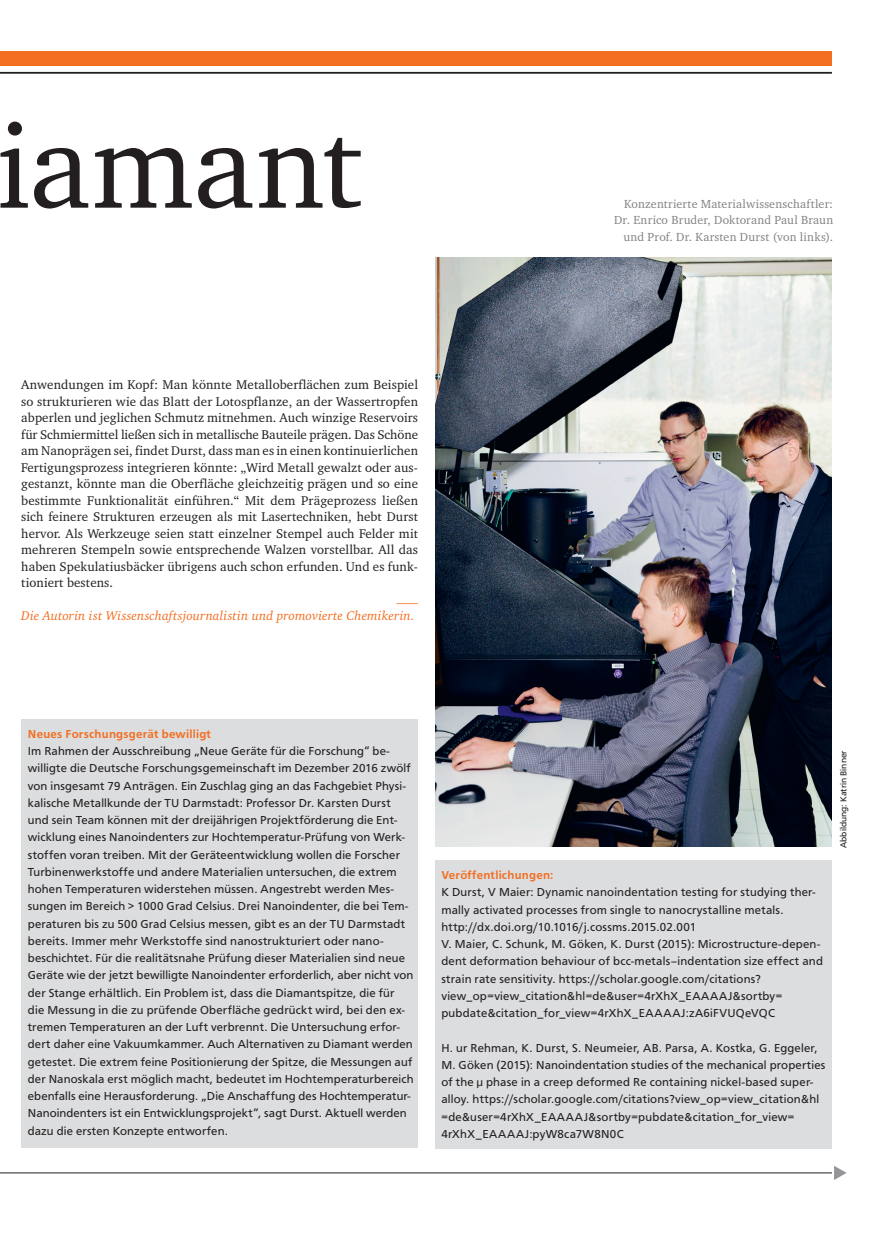
<style>
.page{position:relative;width:883px;height:1234px;background:#fff}
.page>*{position:absolute;margin:0;border:0;box-sizing:border-box;transform-origin:0 0}
.t1{font:121.5px "Charter";letter-spacing:-.01em;color:#231f20}
.t2{font:12.9px/16.5px "Charter";letter-spacing:.01em;color:#231f20;text-align:justify}
.t3{font:italic 12.9px "Charter";letter-spacing:.01em;color:#f36e21}
.t4{font:12.9px "Charter";color:#f36e21;scale:3.27 1}
.t5{font:12px/17.2px "Front Page Pro";letter-spacing:.015em;color:#231f20}
.t6{font:12px/16.5px "Charter";letter-spacing:.015em;color:#808285;text-align:right}
.t7{font:500 12px "Front Page Pro";letter-spacing:.02em;color:#f36e21}
.t8{font:9px "Front Page Pro";color:#231f20}
</style>
<div class="page">
<hr style="left:0;top:1172px;width:831px;height:1px;background:#231f20">
<svg style="left:834px;top:1166px;width:12px;height:13px"></svg>
<div style="left:0;top:51px;width:831px;height:15px;background:#f36e21"></div>
<hr style="left:0;top:72px;width:831px;height:2px;background:#231f20">
<div style="left:21px;top:719px;width:397px;height:428px;background:#dcdddf"></div>
<div style="left:435px;top:860px;width:396px;height:288px;background:#dcdddf"></div>
<img style="left:435px;top:257px;width:396px;height:589px">
<h1 class="t1" style="left:-4px;top:91px;width:367px">iamant</h1>
<p class="t6" style="left:614px;top:195px;width:220px">Konzentrierte Materialwissenschaftler:<br>Dr. Enrico Bruder, Doktorand Paul Braun und Prof. Dr. Karsten Durst (von links).</p>
<p class="t2" style="left:21px;top:376px;width:398px">Anwendungen im Kopf: Man könnte Metalloberflächen zum Beispiel so strukturieren wie das Blatt der Lotospflanze, an der Wassertropfen abperlen und jeglichen Schmutz mitnehmen. Auch winzige Reservoirs für Schmiermittel ließen sich in metallische Bauteile prägen. Das Schöne am Nanoprägen sei, findet Durst, dass man es in einen kontinuierlichen Fertigungsprozess integrieren könnte: „Wird Metall gewalzt oder aus&shy;gestanzt, könnte man die Oberfläche gleichzeitig prägen und so eine bestimmte Funktionalität einführen.“ Mit dem Prägeprozess ließen sich feinere Strukturen erzeugen als mit Lasertechniken, hebt Durst hervor. Als Werkzeuge seien statt einzelner Stempel auch Felder mit mehreren Stempeln sowie entsprechende Walzen vorstellbar. All das haben Spekulatiusbäcker übrigens auch schon erfunden. Und es funk&shy;tioniert bestens.</p>
<p class="t4" style="left:397px;top:588px;width:8px">_</p>
<p class="t3" style="left:21px;top:607px;width:395px">Die Autorin ist Wissenschaftsjournalistin und promovierte Chemikerin.</p>
<p class="t7" style="left:28px;top:724px;width:185px">Neues Forschungsgerät bewilligt</p>
<p class="t5" style="left:28px;top:741px;width:387px">Im Rahmen der Ausschreibung „Neue Geräte für die Forschung“ be&shy;willigte die Deutsche Forschungsgemeinschaft im Dezember 2016 zwölf von insgesamt 79 Anträgen. Ein Zuschlag ging an das Fachgebiet Physi&shy;kalische Metallkunde der TU Darmstadt: Professor Dr. Karsten Durst und sein Team können mit der dreijährigen Projektförderung die Ent&shy;wicklung eines Nanoindenters zur Hochtemperatur-Prüfung von Werk&shy;stoffen voran treiben. Mit der Geräteentwicklung wollen die Forscher Turbinenwerkstoffe und andere Materialien untersuchen, die extrem hohen Temperaturen widerstehen müssen. Angestrebt werden Mes&shy;sungen im Bereich &gt; 1000 Grad Celsius. Drei Nanoindenter, die bei Tem&shy;peraturen bis zu 500 Grad Celsius messen, gibt es an der TU Darmstadt bereits. Immer mehr Werkstoffe sind nanostrukturiert oder nano&shy;beschichtet. Für die realitätsnahe Prüfung dieser Materialien sind neue Geräte wie der jetzt bewilligte Nanoindenter erforderlich, aber nicht von der Stange erhältlich. Ein Problem ist, dass die Diamantspitze, die für die Messung in die zu prüfende Oberfläche gedrückt wird, bei den ex&shy;tremen Temperaturen an der Luft verbrennt. Die Untersuchung erfor&shy;dert daher eine Vakuumkammer. Auch Alternativen zu Diamant werden getestet. Die extrem feine Positionierung der Spitze, die Messungen auf der Nanoskala erst möglich macht, bedeutet im Hochtemperaturbereich ebenfalls eine Herausforderung. „Die Anschaffung des Hochtemperatur-Nanoindenters ist ein Entwicklungsprojekt“, sagt Durst. Aktuell werden dazu die ersten Konzepte entworfen.</p>
<p class="t7" style="left:441px;top:866px;width:114px">Veröffentlichungen:</p>
<p class="t5" style="left:441px;top:882px;width:383px">K Durst, V Maier: Dynamic nanoindentation testing for studying ther&shy;mally activated processes from single to nanocrystalline metals. http://dx.doi.org/10.1016/j.cossms.2015.02.001<br>V. Maier, C. Schunk, M. Göken, K. Durst (2015): Microstructure-depen&shy;dent deformation behaviour of bcc-metals–indentation size effect and strain rate sensitivity. https://scholar.google.com/citations? view_op=view_citation&amp;hl=de&amp;user=4rXhX_EAAAAJ&amp;sortby= pubdate&amp;citation_for_view=4rXhX_EAAAAJ:zA6iFVUQeVQC</p>
<p class="t5" style="left:441px;top:1037px;width:385px">H. ur Rehman, K. Durst, S. Neumeier, AB. Parsa, A. Kostka, G. Eggeler, M. Göken (2015): Nanoindentation studies of the mechanical properties of the μ phase in a creep deformed Re containing nickel-based super&shy;alloy. https://scholar.google.com/citations?view_op=view_citation&amp;hl =de&amp;user=4rXhX_EAAAAJ&amp;sortby=pubdate&amp;citation_for_view= 4rXhX_EAAAAJ:pyW8ca7W8N0C</p>
<p class="t8" style="left:836px;top:847px;width:99px;rotate:-90deg">Abbildung: Katrin Binner</p>
</div>
